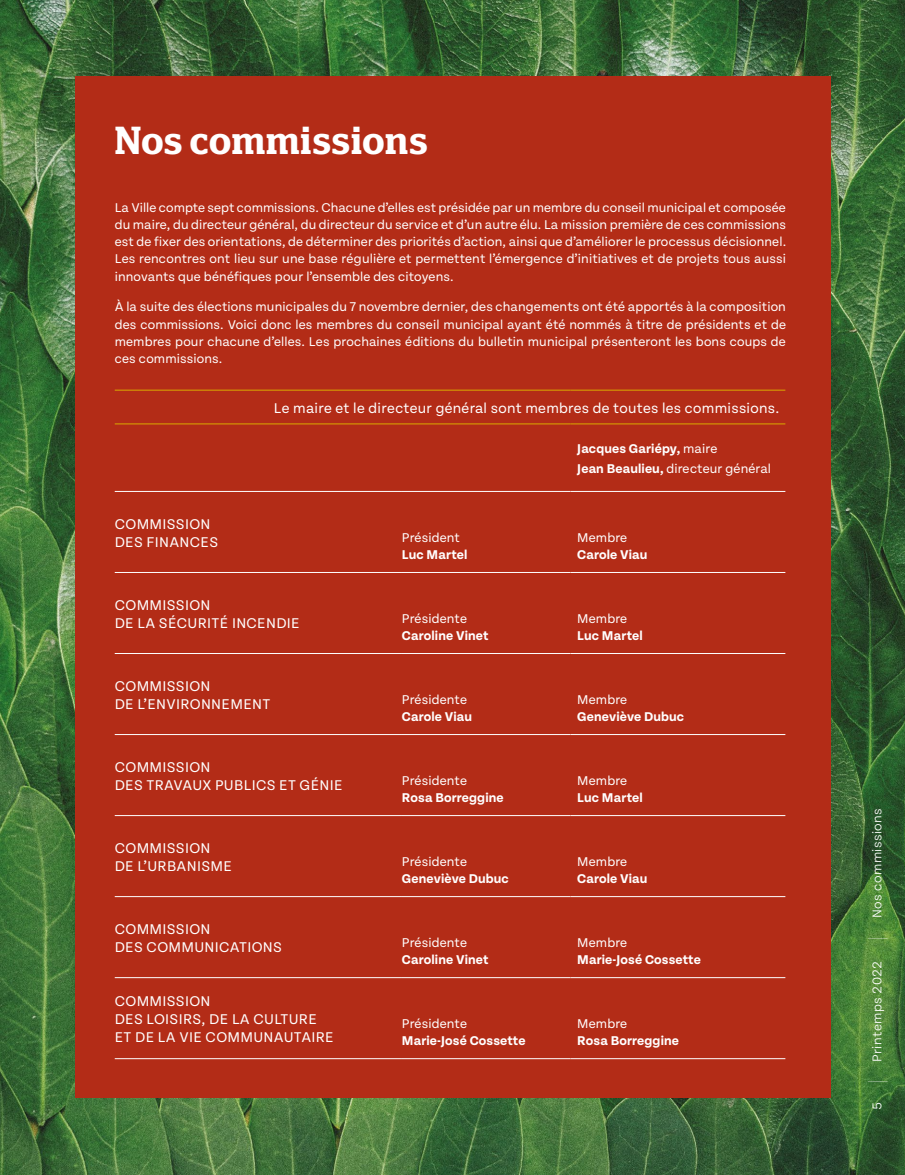
<style>
.page{position:relative;width:905px;height:1175px;background:#fff}
.page>*{position:absolute;margin:0;border:0;box-sizing:border-box;transform-origin:0 0}
.t1{font:600 condensed 39px "Polyphonic";letter-spacing:.02em;color:#fff}
.t2{font:200 20.4px "Tenon";color:#fff;scale:.38 1}
.Titre_Commissions{font:15px/18px "Tenon";letter-spacing:.02em;color:#fff}
.Texte_bon_coups{font:13.5px/17.2px "Tenon";letter-spacing:.01em;color:#fff;text-align:justify}
.Texte_bon_coups-2{font:700 13.5px/17.2px "Tenon";letter-spacing:.01em;color:#fff}
.t3{font:300 13.5px "Tenon";letter-spacing:.03em;color:#fff}
.s1{font-weight:400}
.s2{font-weight:700}
</style>
<div class="page">
<img style="left:0;top:0;width:904px;height:1174px">
<div style="left:75px;top:77px;width:755px;height:1021px;background:#b32c17"></div>
<hr style="left:115px;top:491px;width:287px;height:1px;background:#fff">
<hr style="left:402px;top:491px;width:168px;height:1px;background:#fff">
<hr style="left:570px;top:491px;width:215px;height:1px;background:#fff">
<hr style="left:115px;top:572px;width:287px;height:1px;background:#fff">
<hr style="left:402px;top:572px;width:168px;height:1px;background:#fff">
<hr style="left:570px;top:572px;width:215px;height:1px;background:#fff">
<hr style="left:115px;top:653px;width:287px;height:1px;background:#fff">
<hr style="left:402px;top:653px;width:168px;height:1px;background:#fff">
<hr style="left:570px;top:653px;width:215px;height:1px;background:#fff">
<hr style="left:115px;top:734px;width:287px;height:1px;background:#fff">
<hr style="left:402px;top:734px;width:168px;height:1px;background:#fff">
<hr style="left:570px;top:734px;width:215px;height:1px;background:#fff">
<hr style="left:115px;top:815px;width:287px;height:1px;background:#fff">
<hr style="left:402px;top:815px;width:168px;height:1px;background:#fff">
<hr style="left:570px;top:815px;width:215px;height:1px;background:#fff">
<hr style="left:115px;top:896px;width:287px;height:1px;background:#fff">
<hr style="left:402px;top:896px;width:168px;height:1px;background:#fff">
<hr style="left:570px;top:896px;width:215px;height:1px;background:#fff">
<hr style="left:115px;top:977px;width:287px;height:1px;background:#fff">
<hr style="left:402px;top:977px;width:168px;height:1px;background:#fff">
<hr style="left:570px;top:977px;width:215px;height:1px;background:#fff">
<hr style="left:115px;top:1058px;width:287px;height:1px;background:#fff">
<hr style="left:402px;top:1058px;width:168px;height:1px;background:#fff">
<hr style="left:570px;top:1058px;width:215px;height:1px;background:#fff">
<hr style="left:115px;top:390px;width:287px;height:1px;background:#daab00">
<hr style="left:402px;top:390px;width:168px;height:1px;background:#daab00">
<hr style="left:570px;top:390px;width:215px;height:1px;background:#daab00">
<hr style="left:115px;top:423px;width:287px;height:1px;background:#daab00">
<hr style="left:402px;top:423px;width:168px;height:1px;background:#daab00">
<hr style="left:570px;top:423px;width:215px;height:1px;background:#daab00">
<h1 class="t1" style="left:115px;top:117px;width:314px">Nos commissions</h1>
<p class="Texte_bon_coups" style="left:115px;top:199px;width:673px">La Ville compte sept commissions. Chacune d’elles est présidée par un membre du conseil municipal et composée du maire, du directeur général, du directeur du service et d’un autre élu. La mission première de ces commissions est de fixer des orientations, de déterminer des priorités d’action, ainsi que d’améliorer le processus décisionnel.<br>Les rencontres ont lieu sur une base régulière et permettent l’émergence d’initiatives et de projets tous aussi innovants que bénéfiques pour l’ensemble des citoyens.</p>
<p class="Texte_bon_coups" style="left:115px;top:298px;width:672px">À la suite des élections municipales du 7 novembre dernier, des changements ont été apportés à la composition des commissions. Voici donc les membres du conseil municipal ayant été nommés à titre de présidents et de membres pour chacune d’elles. Les prochaines éditions du bulletin municipal présenteront les bons coups de ces commissions.</p>
<p class="Titre_Commissions" style="left:274px;top:399px;width:507px">Le maire et le directeur général sont membres de toutes les commissions.</p>
<p class="Texte_bon_coups-2" style="left:577px;top:439px;width:195px;line-height:20.2px">Jacques Gariépy, <span class="s1">maire<br></span>Jean Beaulieu, <span class="s1">directeur général</span></p>
<p class="Titre_Commissions" style="left:115px;top:515px;width:105px">COMMISSION<br>DES FINANCES</p>
<p class="Titre_Commissions" style="left:115px;top:596px;width:186px">COMMISSION<br>DE LA SÉCURITÉ INCENDIE</p>
<p class="Titre_Commissions" style="left:115px;top:677px;width:157px">COMMISSION<br>DE L’ENVIRONNEMENT</p>
<p class="Titre_Commissions" style="left:115px;top:758px;width:229px">COMMISSION<br>DES TRAVAUX PUBLICS ET GÉNIE</p>
<p class="Titre_Commissions" style="left:115px;top:839px;width:119px">COMMISSION<br>DE L’URBANISME</p>
<p class="Titre_Commissions" style="left:115px;top:920px;width:169px">COMMISSION<br>DES COMMUNICATIONS</p>
<p class="Titre_Commissions" style="left:115px;top:992px;width:220px">COMMISSION<br>DES LOISIRS, DE LA CULTURE<br>ET DE LA VIE COMMUNAUTAIRE</p>
<p class="Texte_bon_coups" style="left:402px;top:529px;width:67px">Président<br><span class="s2">Luc Martel</span></p>
<p class="Texte_bon_coups-2" style="left:577px;top:529px;width:72px"><span class="s1">Membre<br></span>Carole Viau</p>
<p class="Texte_bon_coups-2" style="left:402px;top:610px;width:88px"><span class="s1">Présidente<br></span>Caroline Vinet</p>
<p class="Texte_bon_coups-2" style="left:577px;top:610px;width:67px"><span class="s1">Membre<br></span>Luc Martel</p>
<p class="Texte_bon_coups" style="left:402px;top:691px;width:72px">Présidente<br><span class="s2">Carole Viau</span></p>
<p class="Texte_bon_coups-2" style="left:577px;top:691px;width:108px"><span class="s1">Membre<br></span>Geneviève Dubuc</p>
<p class="Texte_bon_coups-2" style="left:402px;top:772px;width:103px"><span class="s1">Présidente<br></span>Rosa Borreggine</p>
<p class="Texte_bon_coups-2" style="left:577px;top:772px;width:67px"><span class="s1">Membre<br></span>Luc Martel</p>
<p class="Texte_bon_coups-2" style="left:402px;top:853px;width:108px"><span class="s1">Présidente<br></span>Geneviève Dubuc</p>
<p class="Texte_bon_coups-2" style="left:577px;top:853px;width:72px"><span class="s1">Membre<br></span>Carole Viau</p>
<p class="Texte_bon_coups-2" style="left:402px;top:934px;width:88px"><span class="s1">Présidente<br></span>Caroline Vinet</p>
<p class="Texte_bon_coups-2" style="left:577px;top:934px;width:125px"><span class="s1">Membre<br></span>Marie-José Cossette</p>
<p class="Texte_bon_coups-2" style="left:402px;top:1015px;width:125px"><span class="s1">Présidente<br></span>Marie-José Cossette</p>
<p class="Texte_bon_coups-2" style="left:577px;top:1015px;width:103px"><span class="s1">Membre<br></span>Rosa Borreggine</p>
<p class="t3" style="left:869px;top:918px;width:111px;rotate:-90deg">Nos commissions</p>
<p class="t2" style="left:866px;top:940px;width:8px;rotate:-90deg">|</p>
<p class="t3" style="left:869px;top:1061px;width:102px;rotate:-90deg">Printemps 2022</p>
<p class="t2" style="left:866px;top:1082px;width:8px;rotate:-90deg">|</p>
<p class="t3" style="left:869px;top:1109px;width:10px;rotate:-90deg">5</p>
</div>
